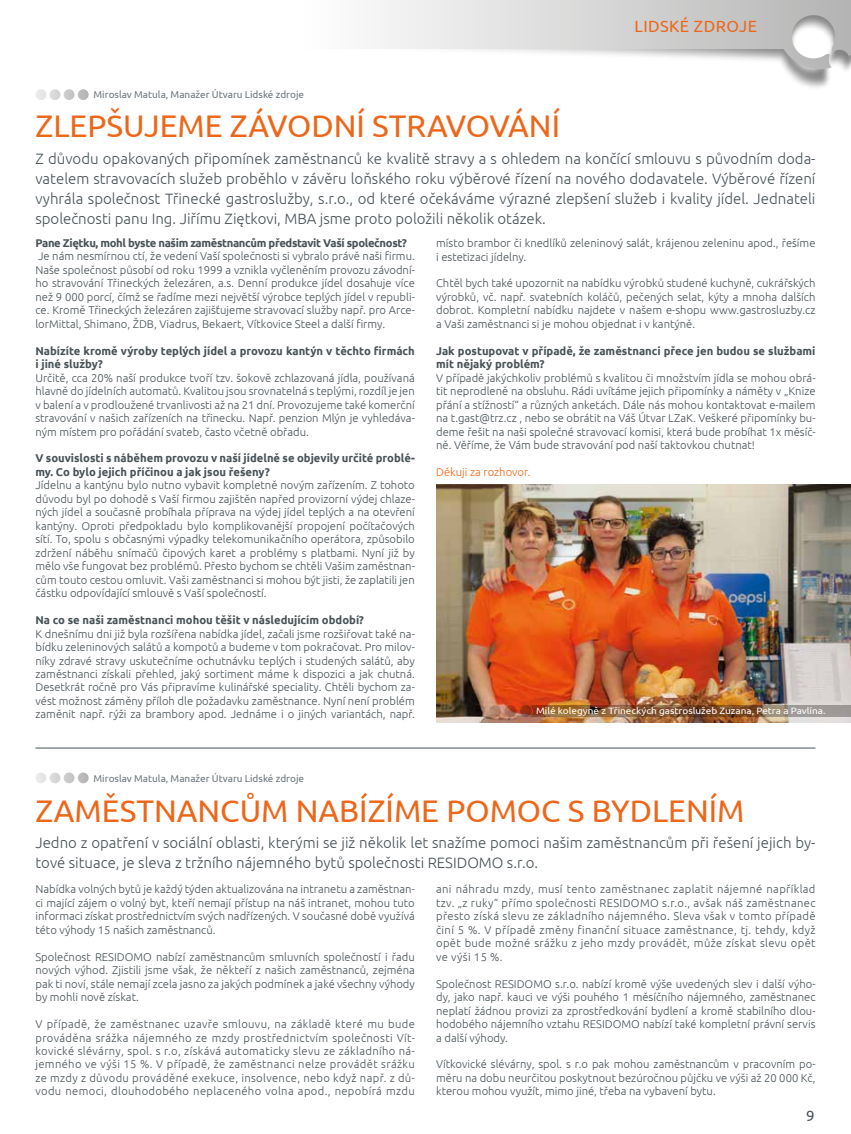
<style>
.page{position:relative;width:851px;height:1134px;background:#fff}
.page>*{position:absolute;margin:0;border:0;box-sizing:border-box;transform-origin:0 0}
.t1{font:31.25px "Ubuntu";color:#ec671a}
.t2{font:16.25px "Ubuntu";letter-spacing:.03em;color:#ec671a}
.t3{font:300 15px/20px "Ubuntu";color:#485358;text-align:justify}
.t4{font:15px "Ubuntu";color:#485358}
.t5{font:300 11.25px/13.5px "Ubuntu";color:#485358;text-align:justify}
.t6{font:700 11.25px/13.5px "Ubuntu";color:#485358}
.t7{font:700 11.25px "Ubuntu";letter-spacing:-.03em;color:#485358}
.t8{font:300 11.25px "Ubuntu";color:#ec671a}
.t9{font:10px "Ubuntu";color:#6d787e}
.t10{font:9.25px "Ubuntu";color:#fff;scale:1.09 1}
</style>
<div class="page">
<img style="left:785px;top:69px;width:64px;height:19px">
<svg style="left:379px;top:0;width:471px;height:69px"></svg>
<svg style="left:36px;top:89px;width:53px;height:11px"></svg>
<hr style="left:35px;top:748px;width:780px;height:1px;background:#485358">
<img style="left:436px;top:485px;width:414px;height:238px">
<svg style="left:36px;top:772px;width:53px;height:11px"></svg>
<svg style="left:473px;top:705px;width:63px;height:12px"></svg>
<svg style="left:536px;top:705px;width:314px;height:12px;background:#886446"></svg>
<p class="t9" style="left:94px;top:89px;width:212px">Miroslav Matula, Manažer Útvaru Lidské zdroje</p>
<h1 class="t1" style="left:35px;top:107px;width:526px">ZLEPŠUJEME ZÁVODNÍ STRAVOVÁNÍ</h1>
<h2 class="t2" style="left:634px;top:16px;width:124px">LIDSKÉ ZDROJE</h2>
<p class="t3" style="left:35px;top:148px;width:781px">Z důvodu opakovaných připomínek zaměstnanců ke kvalitě stravy a s ohledem na končící smlouvu s původním doda&shy;vatelem stravovacích služeb proběhlo v závěru loňského roku výběrové řízení na nového dodavatele. Výběrové řízení vyhrála společnost Třinecké gastroslužby, s.r.o., od které očekáváme výrazné zlepšení služeb i kvality jídel. Jednateli společnosti panu Ing. Jiřímu Ziętkovi, MBA jsme proto položili několik otázek.</p>
<p class="t7" style="left:35px;top:236px;width:373px">Pane Ziętku, mohl byste našim zaměstnancům představit Vaší společnost?</p>
<p class="t5" style="left:35px;top:249px;width:381px">Je nám nesmírnou ctí, že vedení Vaší společnosti si vybralo právě naši firmu.<br>Naše společnost působí od roku 1999 a vznikla vyčleněním provozu závodní&shy;ho stravování Třineckých železáren, a.s. Denní produkce jídel dosahuje více než 9 000 porcí, čímž se řadíme mezi největší výrobce teplých jídel v republi&shy;ce. Kromě Třineckých železáren zajišťujeme stravovací služby např. pro Arce&shy;lorMittal, Shimano, ŽDB, Viadrus, Bekaert, Vítkovice Steel a další firmy.</p>
<p class="t6" style="left:35px;top:344px;width:381px">Nabízíte kromě výroby teplých jídel a provozu kantýn v těchto firmách i jiné služby?</p>
<p class="t5" style="left:35px;top:371px;width:381px">Určitě, cca 20% naší produkce tvoří tzv. šokově zchlazovaná jídla, používaná hlavně do jídelních automatů. Kvalitou jsou srovnatelná s teplými, rozdíl je jen v balení a v prodloužené trvanlivosti až na 21 dní. Provozujeme také komerční stravování v našich zařízeních na třinecku. Např. penzion Mlýn je vyhledáva&shy;ným místem pro pořádání svateb, často včetně obřadu.</p>
<p class="t6" style="left:35px;top:452px;width:381px">V souvislosti s náběhem provozu v naší jídelně se objevily určité problé&shy;my. Co bylo jejich příčinou a jak jsou řešeny?</p>
<p class="t5" style="left:35px;top:478px;width:381px">Jídelnu a kantýnu bylo nutno vybavit kompletně novým zařízením. Z tohoto důvodu byl po dohodě s Vaší firmou zajištěn napřed provizorní výdej chlaze&shy;ných jídel a současně probíhala příprava na výdej jídel teplých a na otevření kantýny. Oproti předpokladu bylo komplikovanější propojení počítačových sítí. To, spolu s občasnými výpadky telekomunikačního operátora, způsobilo zdržení náběhu snímačů čipových karet a problémy s platbami. Nyní již by mělo vše fungovat bez problémů. Přesto bychom se chtěli Vašim zaměstnan&shy;cům touto cestou omluvit. Vaši zaměstnanci si mohou být jisti, že zaplatili jen částku odpovídající smlouvě s Vaší společností.</p>
<p class="t6" style="left:35px;top:613px;width:330px">Na co se naši zaměstnanci mohou těšit v následujícím období?</p>
<p class="t5" style="left:35px;top:626px;width:381px">K dnešnímu dni již byla rozšířena nabídka jídel, začali jsme rozšiřovat také na&shy;bídku zeleninových salátů a kompotů a budeme v tom pokračovat. Pro milov&shy;níky zdravé stravy uskutečníme ochutnávku teplých i studených salátů, aby zaměstnanci získali přehled, jaký sortiment máme k dispozici a jak chutná.<br>Desetkrát ročně pro Vás připravíme kulinářské speciality. Chtěli bychom za&shy;vést možnost záměny příloh dle požadavku zaměstnance. Nyní není problém zaměnit např. rýži za brambory apod. Jednáme i o jiných variantách, např.</p>
<p class="t9" style="left:94px;top:772px;width:212px">Miroslav Matula, Manažer Útvaru Lidské zdroje</p>
<p class="t5" style="left:436px;top:236px;width:381px">místo brambor či knedlíků zeleninový salát, krájenou zeleninu apod., řešíme i estetizaci jídelny.</p>
<p class="t5" style="left:436px;top:276px;width:381px">Chtěl bych také upozornit na nabídku výrobků studené kuchyně, cukrářských výrobků, vč. např. svatebních koláčů, pečených selat, kýty a mnoha dalších dobrot. Kompletní nabídku najdete v našem e-shopu www.gastrosluzby.cz a Vaši zaměstnanci si je mohou objednat i v kantýně.</p>
<p class="t6" style="left:436px;top:344px;width:381px">Jak postupovat v případě, že zaměstnanci přece jen budou se službami mít nějaký problém?</p>
<p class="t5" style="left:436px;top:371px;width:381px">V případě jakýchkoliv problémů s kvalitou či množstvím jídla se mohou obrá&shy;tit neprodleně na obsluhu. Rádi uvítáme jejich připomínky a náměty v „Knize přání a stížností“ a různých anketách. Dále nás mohou kontaktovat e-mailem na t.gast@trz.cz , nebo se obrátit na Váš Útvar LZaK. Veškeré připomínky bu&shy;deme řešit na naši společné stravovací komisi, která bude probíhat 1x měsíč&shy;ně. Věříme, že Vám bude stravování pod naší taktovkou chutnat!</p>
<p class="t8" style="left:436px;top:465px;width:96px">Děkuji za rozhovor.</p>
<p class="t10" style="left:536px;top:705px;width:267px">Milé kolegyně z Třineckých gastroslužeb Zuzana, Petra a Pavlína.</p>
<h1 class="t1" style="left:35px;top:791px;width:710px">ZAMĚSTNANCŮM NABÍZÍME POMOC S BYDLENÍM</h1>
<h3 class="t3" style="left:35px;top:832px;width:781px">Jedno z opatření v sociální oblasti, kterými se již několik let snažíme pomoci našim zaměstnancům při řešení jejich by&shy;tové situace, je sleva z tržního nájemného bytů společnosti RESIDOMO s.r.o.</h3>
<p class="t5" style="left:35px;top:882px;width:381px">Nabídka volných bytů je každý týden aktualizována na intranetu a zaměstnan&shy;ci mající zájem o volný byt, kteří nemají přístup na náš intranet, mohou tuto informaci získat prostřednictvím svých nadřízených. V současné době využívá této výhody 15 našich zaměstnanců.</p>
<p class="t5" style="left:35px;top:950px;width:381px">Společnost RESIDOMO nabízí zaměstnancům smluvních společností i řadu nových výhod. Zjistili jsme však, že někteří z našich zaměstnanců, zejména pak ti noví, stále nemají zcela jasno za jakých podmínek a jaké všechny výhody by mohli nově získat.</p>
<p class="t5" style="left:35px;top:1017px;width:381px">V případě, že zaměstnanec uzavře smlouvu, na základě které mu bude prováděna srážka nájemného ze mzdy prostřednictvím společnosti Vít&shy;kovické slévárny, spol. s r.o, získává automaticky slevu ze základního ná&shy;jemného ve výši 15 %. V případě, že zaměstnanci nelze provádět srážku ze mzdy z důvodu prováděné exekuce, insolvence, nebo když např. z dů&shy;vodu nemoci, dlouhodobého neplaceného volna apod., nepobírá mzdu</p>
<p class="t5" style="left:436px;top:882px;width:381px">ani náhradu mzdy, musí tento zaměstnanec zaplatit nájemné například tzv. „z ruky“ přímo společnosti RESIDOMO s.r.o., avšak náš zaměstnanec přesto získá slevu ze základního nájemného. Sleva však v tomto případě činí 5 %. V případě změny finanční situace zaměstnance, tj. tehdy, když opět bude možné srážku z jeho mzdy provádět, může získat slevu opět ve výši 15 %.</p>
<p class="t5" style="left:436px;top:977px;width:381px">Společnost RESIDOMO s.r.o. nabízí kromě výše uvedených slev i další výho&shy;dy, jako např. kauci ve výši pouhého 1 měsíčního nájemného, zaměstnanec neplatí žádnou provizi za zprostředkování bydlení a kromě stabilního dlou&shy;hodobého nájemního vztahu RESIDOMO nabízí také kompletní právní servis a další výhody.</p>
<p class="t5" style="left:436px;top:1057px;width:381px">Vítkovické slévárny, spol. s r.o pak mohou zaměstnancům v pracovním po&shy;měru na dobu neurčitou poskytnout bezúročnou půjčku ve výši až 20 000 Kč, kterou mohou využít, mimo jiné, třeba na vybavení bytu.</p>
<h3 class="t4" style="left:806px;top:1106px;width:10px">9</h3>
</div>
